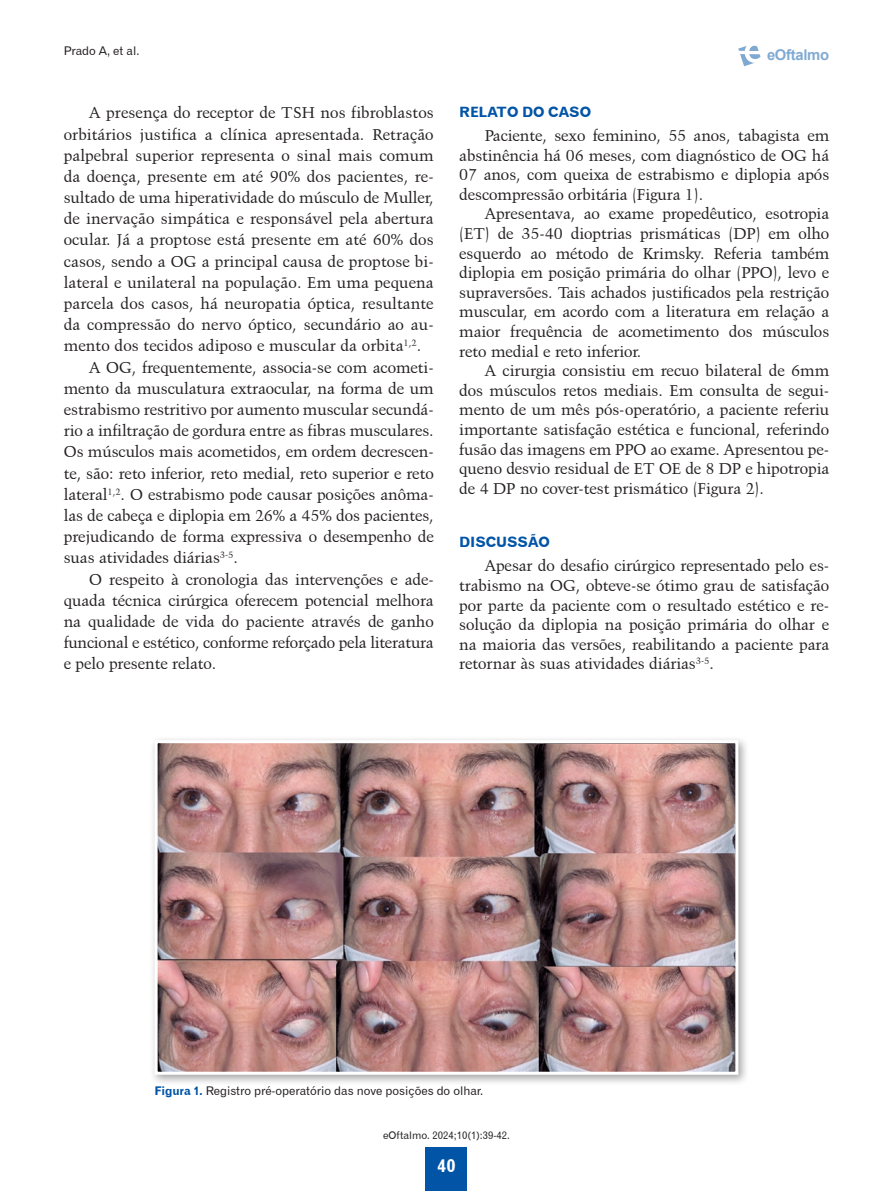
<style>
.page{position:relative;width:893px;height:1191px;background:#fff}
.page>*{position:absolute;margin:0;border:0;box-sizing:border-box;transform-origin:0 0}
.t1{font:18px "Gothic 720 BT Bold B";color:#fff}
.t2{font:15.75px/19.6px "Kuenstler 480 BT";color:#231f20;text-align:justify}
.t3{font:700 14.85px "Arial";letter-spacing:-.02em;color:#0154a6}
.t4{font:14.25px "Gothic 720 BT Bold B";color:#0154a6}
.t5{font:12px "Gothic 720 BT Roman B";color:#231f20}
.t6{font:10.5px "Gothic 720 BT Roman B";color:#231f20}
.s1{font-family:"Gothic 720 BT Bold B";color:#0154a6}
</style>
<div class="page">
<div style="left:426px;top:1147px;width:41px;height:44px;background:#0154a6"></div>
<svg style="left:738px;top:45px;width:22px;height:21px"></svg>
<div style="left:149px;top:735px;width:600px;height:350px;background:#231f20;opacity:.4"></div>
<img style="left:159px;top:744px;width:575px;height:326px">
<div style="left:155px;top:740px;width:583px;height:334px;border:3px solid #fff"></div>
<p class="t5" style="left:64px;top:43px;width:77px">Prado A, et al.</p>
<p class="t2" style="left:89px;top:103px;width:346px">A presença do receptor de TSH nos fibroblastos</p>
<p class="t2" style="left:64px;top:124px;width:371px">orbitários justifica a clínica apresentada. Retração</p>
<p class="t2" style="left:64px;top:145px;width:371px">palpebral superior representa o sinal mais comum</p>
<p class="t2" style="left:64px;top:166px;width:371px">da doença, presente em até 90% dos pacientes, re-</p>
<p class="t2" style="left:64px;top:187px;width:371px">sultado de uma hiperatividade do músculo de Muller,</p>
<p class="t2" style="left:64px;top:209px;width:371px">de inervação simpática e responsável pela abertura</p>
<p class="t2" style="left:64px;top:230px;width:371px">ocular. Já a proptose está presente em até 60% dos</p>
<p class="t2" style="left:64px;top:251px;width:371px">casos, sendo a OG a principal causa de proptose bi-</p>
<p class="t2" style="left:64px;top:272px;width:371px">lateral e unilateral na população. Em uma pequena</p>
<p class="t2" style="left:64px;top:293px;width:371px">parcela dos casos, há neuropatia óptica, resultante</p>
<p class="t2" style="left:64px;top:315px;width:371px">da compressão do nervo óptico, secundário ao au-</p>
<p class="t2" style="left:64px;top:336px;width:359px">mento dos tecidos adiposo e muscular da orbita<sup>1,2</sup>.</p>
<p class="t2" style="left:89px;top:357px;width:346px">A OG, frequentemente, associa-se com acometi-</p>
<p class="t2" style="left:64px;top:378px;width:371px">mento da musculatura extraocular, na forma de um</p>
<p class="t2" style="left:64px;top:399px;width:371px">estrabismo restritivo por aumento muscular secundá-</p>
<p class="t2" style="left:64px;top:421px;width:371px">rio a infiltração de gordura entre as fibras musculares.</p>
<p class="t2" style="left:64px;top:442px;width:371px">Os músculos mais acometidos, em ordem decrescen-</p>
<p class="t2" style="left:64px;top:463px;width:371px">te, são: reto inferior, reto medial, reto superior e reto</p>
<p class="t2" style="left:64px;top:484px;width:371px">lateral<sup>1,2</sup>. O estrabismo pode causar posições anôma-</p>
<p class="t2" style="left:64px;top:505px;width:371px">las de cabeça e diplopia em 26% a 45% dos pacientes,</p>
<p class="t2" style="left:64px;top:526px;width:371px">prejudicando de forma expressiva o desempenho de</p>
<p class="t2" style="left:64px;top:548px;width:176px">suas atividades diárias<sup>3-5</sup>.</p>
<p class="t2" style="left:89px;top:569px;width:346px">O respeito à cronologia das intervenções e ade-</p>
<p class="t2" style="left:64px;top:590px;width:371px">quada técnica cirúrgica oferecem potencial melhora</p>
<p class="t2" style="left:64px;top:611px;width:371px">na qualidade de vida do paciente através de ganho</p>
<p class="t2" style="left:64px;top:632px;width:371px">funcional e estético, conforme reforçado pela literatura</p>
<p class="t2" style="left:64px;top:654px;width:154px">e pelo presente relato.</p>
<p class="t3" style="left:767px;top:44px;width:64px">eOftalmo</p>
<p class="t4" style="left:459px;top:103px;width:133px">RELATO DO CASO</p>
<p class="t2" style="left:459px;top:125px;width:371px;text-indent:26px">Paciente, sexo feminino, 55 anos, tabagista em abstinência há 06 meses, com diagnóstico de OG há 07 anos, com queixa de estrabismo e diplopia após descompressão orbitária (Figura 1).</p>
<p class="t2" style="left:459px;top:204px;width:371px;text-indent:26px">Apresentava, ao exame propedêutico, esotropia (ET) de 35-40 dioptrias prismáticas (DP) em olho esquerdo ao método de Krimsky. Referia também diplopia em posição primária do olhar (PPO), levo e supraversões. Tais achados justificados pela restrição muscular, em acordo com a literatura em relação a maior frequência de acometimento dos músculos reto medial e reto inferior.</p>
<p class="t2" style="left:459px;top:361px;width:371px;text-indent:26px">A cirurgia consistiu em recuo bilateral de 6mm dos músculos retos mediais. Em consulta de segui&shy;mento de um mês pós-operatório, a paciente referiu importante satisfação estética e funcional, referindo fusão das imagens em PPO ao exame. Apresentou pe&shy;queno desvio residual de ET OE de 8 DP e hipotropia de 4 DP no cover-test prismático (Figura 2).</p>
<p class="t4" style="left:459px;top:534px;width:92px">DISCUSSÃO</p>
<p class="t2" style="left:459px;top:556px;width:371px;text-indent:26px">Apesar do desafio cirúrgico representado pelo es&shy;trabismo na OG, obteve-se ótimo grau de satisfação por parte da paciente com o resultado estético e re&shy;solução da diplopia na posição primária do olhar e na maioria das versões, reabilitando a paciente para retornar às suas atividades diárias<sup>3-5</sup>.</p>
<p class="t5" style="left:155px;top:1083px;width:330px"><span class="s1">Figura 1.</span> Registro pré-operatório das nove posições do olhar.</p>
<p class="t6" style="left:383px;top:1129px;width:128px">eOftalmo. 2024;10(1):39-42.</p>
<p class="t1" style="left:437px;top:1154px;width:20px">40</p>
</div>
